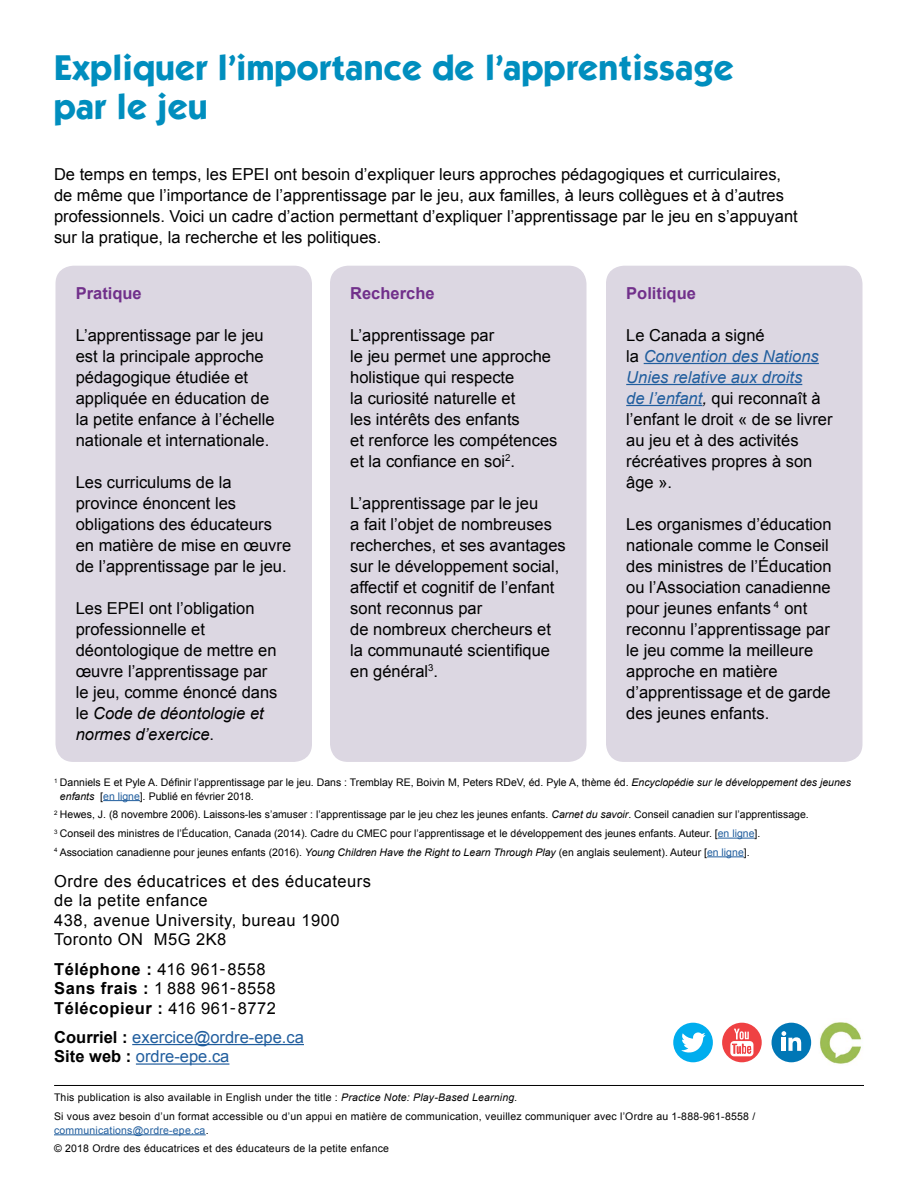
<style>
.page{position:relative;width:918px;height:1188px;background:#fff}
.page>*{position:absolute;margin:0;border:0;box-sizing:border-box;transform-origin:0 0}
.t1{font:700 36px/39px "ITC Kabel Std";letter-spacing:.01em;color:#008ebe}
.t2{font:16.5px/21px "Arial";color:#000}
.t3{font:16.5px/19.5px "Arial";letter-spacing:.03em;color:#000}
.t4{font:16.5px/19.5px "Arial";color:#215e9e}
.t5{font:700 16.5px "Arial";color:#71308b}
.t6{font:10.5px/18.8px "Arial";color:#000}
.t7{font:10.5px/18.8px "Arial";letter-spacing:.02em;color:#000}
.s1{font-style:italic}
.s2{font-style:italic;color:#215e9e}
.s3{color:#215e9e}
.s4{font-weight:700}
.s5{font-weight:700;color:#000}
</style>
<div class="page">
<div style="left:56px;top:266px;width:256px;height:496px;background:#dcd7e2;border-radius:18px"></div>
<div style="left:330px;top:266px;width:256px;height:496px;background:#dcd7e2;border-radius:18px"></div>
<div style="left:606px;top:266px;width:256px;height:496px;background:#dcd7e2;border-radius:18px"></div>
<hr style="left:644px;top:363px;width:175px;height:1px;background:#215e9e">
<hr style="left:626px;top:384px;width:176px;height:1px;background:#215e9e">
<hr style="left:626px;top:405px;width:76px;height:1px;background:#215e9e">
<hr style="left:103px;top:800px;width:37px;height:1px;background:#215e9e">
<hr style="left:718px;top:838px;width:37px;height:1px;background:#215e9e">
<hr style="left:707px;top:856px;width:37px;height:1px;background:#215e9e">
<hr style="left:54px;top:1134px;width:152px;height:1px;background:#215e9e">
<hr style="left:132px;top:1044px;width:172px;height:1px;background:#215e9e">
<hr style="left:136px;top:1063px;width:93px;height:2px;background:#215e9e">
<div style="left:722px;top:1023px;width:40px;height:39px;background:#ef4143;border-radius:50%"></div>
<svg style="left:730px;top:1029px;width:23px;height:27px"></svg>
<div style="left:673px;top:1023px;width:40px;height:39px;background:#00adee;border-radius:50%"></div>
<svg style="left:681px;top:1032px;width:24px;height:21px"></svg>
<div style="left:772px;top:1023px;width:39px;height:39px;background:#0077b6;border-radius:50%"></div>
<svg style="left:781px;top:1031px;width:20px;height:20px"></svg>
<hr style="left:54px;top:1085px;width:810px;height:1px;background:#000">
<img style="left:819px;top:1022px;width:42px;height:42px">
<h1 class="t1" style="left:54px;top:48px;width:681px">Expliquer l’importance de l’apprentissage par le jeu</h1>
<p class="t2" style="left:54px;top:164px;width:745px">De temps en temps, les EPEI ont besoin d’expliquer leurs approches pédagogiques et curriculaires, de même que l’importance de l’apprentissage par le jeu, aux familles, à leurs collègues et à d’autres professionnels. Voici un cadre d’action permettant d’expliquer l’apprentissage par le jeu en s’appuyant sur la pratique, la recherche et les politiques.</p>
<p class="t5" style="left:76px;top:282px;width:68px">Pratique</p>
<p class="t2" style="left:76px;top:325px;width:201px">L’apprentissage par le jeu est la principale approche pédagogique étudiée et appliquée en éducation de la petite enfance à l’échelle nationale et internationale.</p>
<p class="t2" style="left:76px;top:472px;width:217px">Les curriculums de la province énoncent les obligations des éducateurs en matière de mise en œuvre de l’apprentissage par le jeu.</p>
<p class="t2" style="left:76px;top:598px;width:203px">Les EPEI ont l’obligation professionnelle et déontologique de mettre en œuvre l’apprentissage par le jeu, comme énoncé dans le <span class="s1">Code de déontologie et normes d’exercice</span>.</p>
<p class="t5" style="left:350px;top:282px;width:86px">Recherche</p>
<p class="t2" style="left:350px;top:325px;width:209px">L’apprentissage par<br>le jeu permet une approche holistique qui respecte<br>la curiosité naturelle et<br>les intérêts des enfants<br>et renforce les compétences et la confiance en soi<sup>2</sup>.</p>
<p class="t2" style="left:350px;top:493px;width:217px">L’apprentissage par le jeu<br>a fait l’objet de nombreuses recherches, et ses avantages sur le développement social, affectif et cognitif de l’enfant sont reconnus par<br>de nombreux chercheurs et la communauté scientifique en général<sup>3</sup>.</p>
<p class="t5" style="left:626px;top:282px;width:71px">Politique</p>
<p class="t2" style="left:626px;top:325px;width:208px">Le Canada a signé<br>la <span class="s2">Convention des Nations<br>Unies relative aux droits<br>de l’enfant</span><span class="s1">,</span> qui reconnaît à l’enfant le droit « de se livrer au jeu et à des activités récréatives propres à son âge ».</p>
<p class="t2" style="left:626px;top:514px;width:207px">Les organismes d’éducation nationale comme le Conseil des ministres de l’Éducation ou l’Association canadienne pour jeunes enfants <sup>4</sup> ont reconnu l’apprentissage par le jeu comme la meilleure approche en matière d’apprentissage et de garde des jeunes enfants.</p>
<p class="t6" style="left:60px;top:776px;width:792px;line-height:13.5px;text-indent:-6px"><sup>1</sup> Danniels E et Pyle A. Définir l’apprentissage par le jeu. Dans : Tremblay RE, Boivin M, Peters RDeV, éd. Pyle A, thème éd. <span class="s1">Encyclopédie sur le développement des jeunes enfants</span> [<span class="s3">en ligne</span>]<span class="s1">.</span> Publié en février 2018.</p>
<p class="t6" style="left:54px;top:805px;width:756px"><sup>2</sup> Hewes, J. (8 novembre 2006). Laissons-les s’amuser : l’apprentissage par le jeu chez les jeunes enfants. <span class="s1">Carnet du savoir</span>. Conseil canadien sur l’apprentissage.<br><sup>3</sup> Conseil des ministres de l’Éducation, Canada (2014). Cadre du CMEC pour l’apprentissage et le développement des jeunes enfants. Auteur. [<span class="s3">en ligne</span>].<br><sup>4</sup> Association canadienne pour jeunes enfants (2016). <span class="s1">Young Children Have the Right to Learn Through Play</span> (en anglais seulement). Auteur [<span class="s3">en ligne</span>].</p>
<p class="t3" style="left:54px;top:871px;width:318px">Ordre des éducatrices et des éducateurs de la petite enfance<br>438, avenue University, bureau 1900<br>Toronto ON M5G 2K8</p>
<p class="t3" style="left:54px;top:959px;width:223px"><span class="s4">Téléphone :</span> 416 961-8558<br><span class="s4">Sans frais :</span> 1 888 961-8558<br><span class="s4">Télécopieur :</span> 416 961-8772</p>
<p class="t4" style="left:54px;top:1027px;width:251px"><span class="s5">Courriel :</span> exercice@ordre-epe.ca<br><span class="s5">Site web :</span> ordre-epe.ca</p>
<p class="t7" style="left:54px;top:1089px;width:703px">This publication is also available in English under the title : <span class="s1">Practice Note: Play-Based Learning.<br></span>Si vous avez besoin d’un format accessible ou d’un appui en matière de communication, veuillez communiquer avec l’Ordre au 1-888-961-8558 /</p>
<p class="t7" style="left:54px;top:1121px;width:337px"><span class="s3">communications@ordre-epe.ca</span>.<br>© 2018 Ordre des éducatrices et des éducateurs de la petite enfance</p>
</div>
